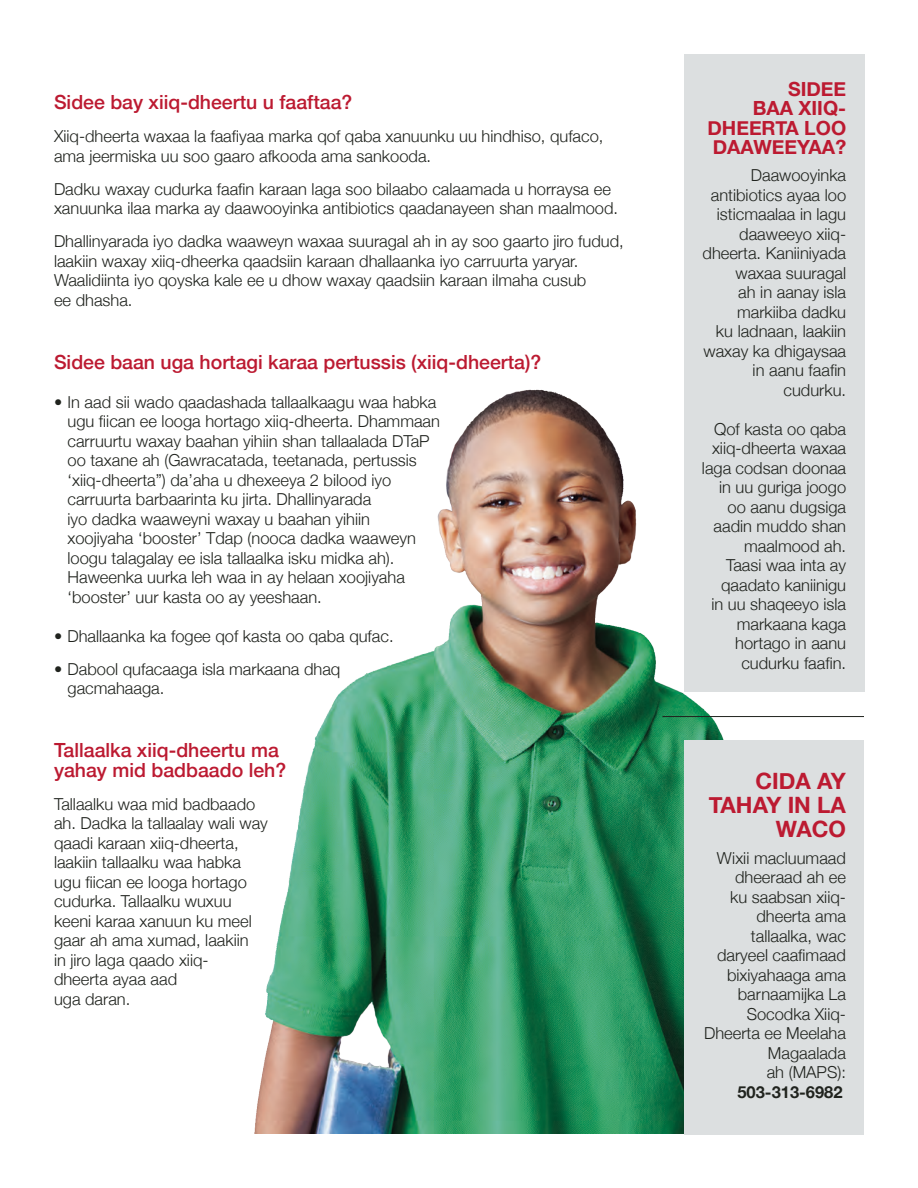
<style>
.page{position:relative;width:918px;height:1188px;background:#fff}
.page>*{position:absolute;margin:0;border:0;box-sizing:border-box;transform-origin:0 0}
.t1{font:700 22.5px/24px "Helvetica Neue";color:#bc1a31;text-align:right}
.t2{font:500 19.5px/19.5px "Helvetica Neue";color:#bc1a31}
.t3{font:700 19.5px/19.5px "Helvetica Neue";color:#bc1a31;text-align:right}
.t4{font:300 16.5px/19.5px "Helvetica Neue";color:#20231e}
.t5{font:700 16.5px "Helvetica Neue";color:#20231e}
</style>
<div class="page">
<img style="left:254px;top:389px;width:545px;height:745px">
<div style="left:684px;top:740px;width:180px;height:394px;background:#dcdfe0"></div>
<div style="left:684px;top:54px;width:180px;height:637px;background:#dcdfe0"></div>
<hr style="left:663px;top:716px;width:201px;height:1px;background:#20231e">
<p class="t2" style="left:54px;top:92px;width:300px">Sidee bay xiiq-dheertu u faaftaa?</p>
<p class="t4" style="left:54px;top:126px;width:551px">Xiiq-dheerta waxaa la faafiyaa marka qof qaba xanuunku uu hindhiso, qufaco, ama jeermiska uu soo gaaro afkooda ama sankooda.</p>
<p class="t4" style="left:54px;top:178px;width:566px">Dadku waxay cudurka faafin karaan laga soo bilaabo calaamada u horraysa ee xanuunka ilaa marka ay daawooyinka antibiotics qaadanayeen shan maalmood.</p>
<p class="t4" style="left:54px;top:231px;width:571px">Dhallinyarada iyo dadka waaweyn waxaa suuragal ah in ay soo gaarto jiro fudud, laakiin waxay xiiq-dheerka qaadsiin karaan dhallaanka iyo carruurta yaryar.<br>Waalidiinta iyo qoyska kale ee u dhow waxay qaadsiin karaan ilmaha cusub<br>ee dhasha.</p>
<p class="t2" style="left:54px;top:351px;width:489px">Sidee baan uga hortagi karaa pertussis (xiiq-dheerta)?</p>
<p class="t4" style="left:67px;top:391px;width:374px;text-indent:-13px">• In aad sii wado qaadashada tallaalkaagu waa habka ugu fiican ee looga hortago xiiq-dheerta. Dhammaan carruurtu waxay baahan yihiin shan tallaalada DTaP oo taxane ah (Gawracatada, teetanada, pertussis ‘xiiq-dheerta”) da’aha u dhexeeya 2 bilood iyo carruurta barbaarinta ku jirta. Dhallinyarada<br>iyo dadka waaweyni waxay u baahan yihiin xoojiyaha ‘booster’ Tdap (nooca dadka waaweyn loogu talagalay ee isla tallaalka isku midka ah).<br>Haweenka uurka leh waa in ay helaan xoojiyaha ‘booster’ uur kasta oo ay yeeshaan.</p>
<p class="t4" style="left:54px;top:625px;width:341px">• Dhallaanka ka fogee qof kasta oo qaba qufac.</p>
<p class="t4" style="left:67px;top:658px;width:274px;text-indent:-13px">• Dabool qufacaaga isla markaana dhaq gacmahaaga.</p>
<p class="t2" style="left:54px;top:740px;width:234px">Tallaalka xiiq-dheertu ma yahay mid badbaado leh?</p>
<p class="t4" style="left:54px;top:793px;width:215px">Tallaalku waa mid badbaado ah. Dadka la tallaalay wali way qaadi karaan xiiq-dheerta, laakiin tallaalku waa habka ugu fiican ee looga hortago cudurka. Tallaalku wuxuu keeni karaa xanuun ku meel gaar ah ama xumad, laakiin<br>in jiro laga qaado xiiq-<br>dheerta ayaa aad<br>uga daran.</p>
<p class="t3" style="left:707px;top:79px;width:140px">SIDEE<br>BAA XIIQ-<br>DHEERTA LOO<br>DAAWEEYAA?</p>
<p class="t4" style="left:703px;top:165px;width:145px;text-align:right">Daawooyinka antibiotics ayaa loo isticmaalaa in lagu daaweeyo xiiq&shy;dheerta. Kaniiniyada waxaa suuragal<br>ah in aanay isla markiiba dadku<br>ku ladnaan, laakiin waxay ka dhigaysaa in aanu faafin cudurku.</p>
<p class="t4" style="left:702px;top:418px;width:146px;text-align:right">Qof kasta oo qaba xiiq-dheerta waxaa laga codsan doonaa in uu guriga joogo oo aanu dugsiga aadin muddo shan maalmood ah.<br>Taasi waa inta ay qaadato kaniinigu<br>in uu shaqeeyo isla markaana kaga hortago in aanu cudurku faafin.</p>
<h1 class="t1" style="left:709px;top:769px;width:139px">CIDA AY<br>TAHAY IN LA<br>WACO</h1>
<p class="t4" style="left:704px;top:847px;width:143px;text-align:right">Wixii macluumaad dheeraad ah ee<br>ku saabsan xiiq&shy;dheerta ama tallaalka, wac daryeel caafimaad bixiyahaaga ama barnaamijka La<br>Socodka Xiiq-<br>Dheerta ee Meelaha<br>Magaalada<br>ah (MAPS):</p>
<p class="t5" style="left:737px;top:1079px;width:107px">503-313-6982</p>
</div>
